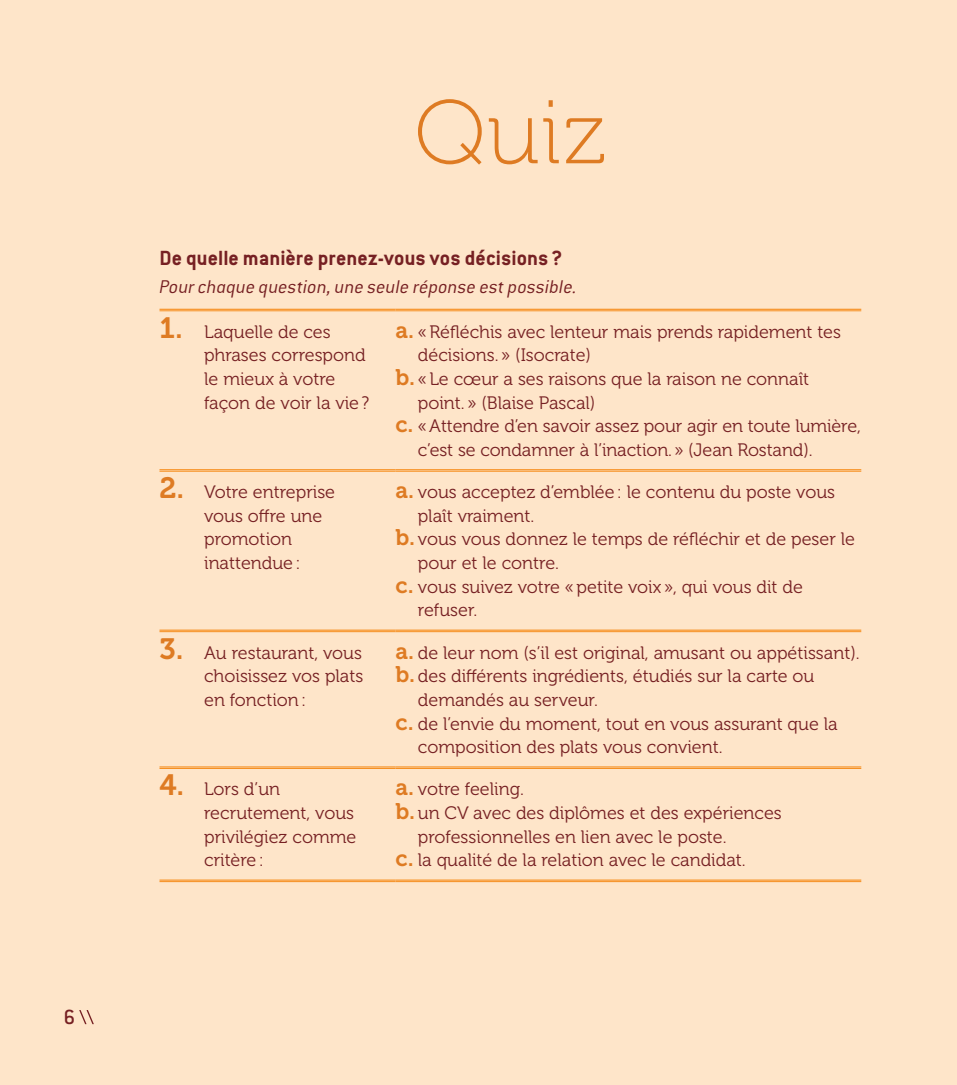
<style>
.page{position:relative;width:957px;height:1085px;background:#fff}
.page>*{position:absolute;margin:0;border:0;box-sizing:border-box;transform-origin:0 0}
.t1{font:90px "Museo 100";color:#de7b23}
.t2{font:22.5px "Conduit ITC Bold";letter-spacing:.005em;color:#762023}
.t3{font:22.5px "Conduit ITC Medium";color:#762023}
.t4{font:italic 20.25px "Conduit ITC Light";letter-spacing:.01em;color:#762023}
.t5{font:18px/23.6px "Museo 300";color:#762023}
.s1{font-family:"Museo 700";font-size:29.25px;color:#de7b23}
.s2{font-family:"Museo 700";font-size:22.5px;color:#de7b23}
</style>
<div class="page">
<div style="left:0;top:0;width:957px;height:1084px;background:#fee5c9"></div>
<svg style="left:79px;top:1010px;width:15px;height:13px"></svg>
<hr style="left:159px;top:309px;width:236px;height:1px;background:#f68e1e">
<hr style="left:159px;top:310px;width:236px;height:1px;background:#f68e1e">
<hr style="left:395px;top:309px;width:466px;height:1px;background:#f68e1e">
<hr style="left:395px;top:310px;width:466px;height:1px;background:#f68e1e">
<hr style="left:159px;top:469px;width:236px;height:1px;background:#f68e1e">
<hr style="left:159px;top:471px;width:236px;height:1px;background:#f68e1e">
<hr style="left:395px;top:469px;width:466px;height:1px;background:#f68e1e">
<hr style="left:395px;top:471px;width:466px;height:1px;background:#f68e1e">
<hr style="left:159px;top:629px;width:236px;height:1px;background:#f68e1e">
<hr style="left:159px;top:631px;width:236px;height:1px;background:#f68e1e">
<hr style="left:395px;top:629px;width:466px;height:1px;background:#f68e1e">
<hr style="left:395px;top:631px;width:466px;height:1px;background:#f68e1e">
<hr style="left:159px;top:766px;width:236px;height:1px;background:#f68e1e">
<hr style="left:159px;top:768px;width:236px;height:1px;background:#f68e1e">
<hr style="left:395px;top:766px;width:466px;height:1px;background:#f68e1e">
<hr style="left:395px;top:768px;width:466px;height:1px;background:#f68e1e">
<hr style="left:159px;top:879px;width:236px;height:1px;background:#f68e1e">
<hr style="left:159px;top:881px;width:236px;height:1px;background:#f68e1e">
<hr style="left:395px;top:879px;width:466px;height:1px;background:#f68e1e">
<hr style="left:395px;top:881px;width:466px;height:1px;background:#f68e1e">
<p class="t3" style="left:64px;top:1004px;width:13px">6</p>
<h1 class="t1" style="left:414px;top:85px;width:194px">Quiz</h1>
<p class="t2" style="left:159px;top:244px;width:405px">De quelle manière prenez-vous vos décisions?</p>
<p class="t4" style="left:159px;top:275px;width:419px">Pour chaque question, une seule réponse est possible.</p>
<p class="t5" style="left:204px;top:320px;width:166px;text-indent:-45px"><span class="s1">1.</span> Laquelle de ces phrases correspond le mieux à votre façon de voir la vie?</p>
<p class="t5" style="left:395px;top:320px;width:447px"><span class="s2">a.</span> «Réfléchis avec lenteur mais prends rapidement tes</p>
<p class="t5" style="left:418px;top:343px;width:175px">décisions.» (Isocrate)</p>
<p class="t5" style="left:395px;top:367px;width:415px"><span class="s2">b.</span> «Le cœur a ses raisons que la raison ne connaît</p>
<p class="t5" style="left:418px;top:391px;width:179px">point.» (Blaise Pascal)</p>
<p class="t5" style="left:395px;top:414px;width:467px"><span class="s2">c.</span> «Attendre d’en savoir assez pour agir en toute lumière,</p>
<p class="t5" style="left:418px;top:438px;width:396px">c’est se condamner à l’inaction.» (Jean Rostand).</p>
<p class="t5" style="left:204px;top:480px;width:132px;text-indent:-45px"><span class="s1">2.</span> Votre entreprise vous offre une promotion inattendue:</p>
<p class="t5" style="left:395px;top:480px;width:441px"><span class="s2">a.</span> vous acceptez d’emblée: le contenu du poste vous</p>
<p class="t5" style="left:418px;top:504px;width:118px">plaît vraiment.</p>
<p class="t5" style="left:395px;top:527px;width:461px"><span class="s2">b.</span> vous vous donnez le temps de réfléchir et de peser le</p>
<p class="t5" style="left:418px;top:551px;width:143px">pour et le contre.</p>
<p class="t5" style="left:395px;top:575px;width:409px"><span class="s2">c.</span> vous suivez votre «petite voix», qui vous dit de</p>
<p class="t5" style="left:418px;top:598px;width:61px">refuser.</p>
<p class="t5" style="left:204px;top:641px;width:161px;text-align:justify;text-indent:-45px"><span class="s1">3.</span> Au restaurant, vous choisissez vos plats en fonction:</p>
<p class="t5" style="left:395px;top:641px;width:466px"><span class="s2">a.</span> de leur nom (s’il est original, amusant ou appétissant).</p>
<p class="t5" style="left:395px;top:664px;width:420px"><span class="s2">b.</span> des différents ingrédients, étudiés sur la carte ou</p>
<p class="t5" style="left:418px;top:688px;width:181px">demandés au serveur.</p>
<p class="t5" style="left:395px;top:711px;width:444px"><span class="s2">c.</span> de l’envie du moment, tout en vous assurant que la</p>
<p class="t5" style="left:418px;top:735px;width:306px">composition des plats vous convient.</p>
<p class="t5" style="left:204px;top:777px;width:154px;text-indent:-45px"><span class="s1">4.</span> Lors d’un recrutement, vous privilégiez comme critère:</p>
<p class="t5" style="left:395px;top:777px;width:130px"><span class="s2">a.</span> votre feeling.</p>
<p class="t5" style="left:395px;top:801px;width:388px"><span class="s2">b.</span> un CV avec des diplômes et des expériences</p>
<p class="t5" style="left:418px;top:824px;width:310px">professionnelles en lien avec le poste.</p>
<p class="t5" style="left:395px;top:848px;width:352px"><span class="s2">c.</span> la qualité de la relation avec le candidat.</p>
</div>
